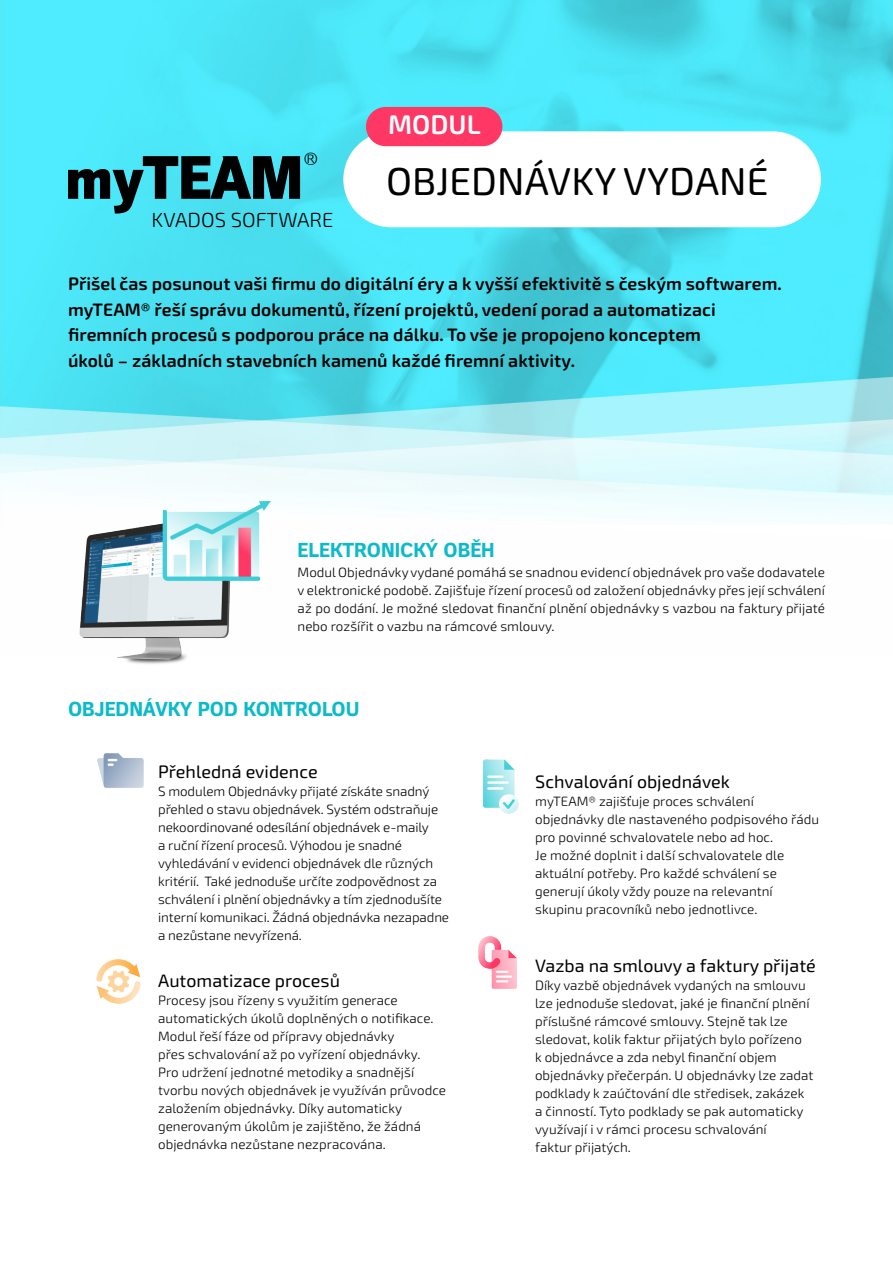
<style>
.page{position:relative;width:893px;height:1263px;background:#fff}
.page>*{position:absolute;margin:0;border:0;box-sizing:border-box;transform-origin:0 0}
.t1{font:59.1px "Walbaum Grotesk 36 Pro";color:#000}
.t2{font:39px "Exo Soft";color:#000}
.t3{font:600 27px "Exo Soft";color:#fff}
.t4{font:26.25px "Walbaum Grotesk 32 Pro";color:#000}
.t5{font:300 20.4px "Exo Soft";color:#000}
.t6{font:700 19.5px "Walbaum Grotesk 33 Pro";color:#0dbac9}
.t7{font:600 18px/25.5px "Exo Soft";color:#000}
.t8{font:18px "Exo Soft";color:#000}
.t9{font:300 13.5px/18px "Exo Soft";color:#000}
</style>
<div class="page">
<img style="left:0;top:0;width:893px;height:524px">
<img style="left:97px;top:960px;width:43px;height:43px">
<img style="left:484px;top:759px;width:35px;height:54px">
<img style="left:97px;top:754px;width:47px;height:33px">
<img style="left:479px;top:937px;width:37px;height:52px">
<div style="left:343px;top:131px;width:478px;height:96px;background:#fff;border-radius:48px"></div>
<div style="left:366px;top:107px;width:136px;height:39px;background:#ff3764;border-radius:20px"></div>
<img style="left:68px;top:493px;width:202px;height:171px">
<h3 class="t4" style="left:303px;top:149px;width:17px">®</h3>
<h1 class="t1" style="left:65px;top:143px;width:240px">myTEAM</h1>
<h3 class="t5" style="left:152px;top:208px;width:183px">KVADOS SOFTWARE</h3>
<h3 class="t3" style="left:388px;top:109px;width:94px">MODUL</h3>
<h2 class="t2" style="left:386px;top:159px;width:384px">OBJEDNÁVKY VYDANÉ</h2>
<p class="t7" style="left:68px;top:271px;width:715px">Přišel čas posunout vaši firmu do digitální éry a k vyšší efektivitě s českým softwarem. myTEAM® řeší správu dokumentů, řízení projektů, vedení porad a automatizaci firemních procesů s podporou práce na dálku. To vše je propojeno konceptem<br>úkolů – základních stavebních kamenů každé firemní aktivity.</p>
<h3 class="t6" style="left:298px;top:539px;width:199px">ELEKTRONICKÝ OBĚH</h3>
<p class="t9" style="left:298px;top:564px;width:529px;text-align:justify">Modul Objednávky vydané pomáhá se snadnou evidencí objednávek pro vaše dodavatele v elektronické podobě. Zajišťuje řízení procesů od založení objednávky přes její schválení až po dodání. Je možné sledovat finanční plnění objednávky s vazbou na faktury přijaté nebo rozšířit o vazbu na rámcové smlouvy.</p>
<h3 class="t6" style="left:68px;top:698px;width:293px">OBJEDNÁVKY POD KONTROLOU</h3>
<h3 class="t8" style="left:158px;top:761px;width:161px">Přehledná evidence</h3>
<p class="t9" style="left:158px;top:782px;width:292px">S modulem Objednávky přijaté získáte snadný přehled o stavu objednávek. Systém odstraňuje nekoordinované odesílání objednávek e-maily<br>a ruční řízení procesů. Výhodou je snadné vyhledávání v evidenci objednávek dle různých kritérií. Také jednoduše určíte zodpovědnost za schválení i plnění objednávky a tím zjednodušíte interní komunikaci. Žádná objednávka nezapadne a nezůstane nevyřízená.</p>
<h3 class="t8" style="left:158px;top:970px;width:183px">Automatizace procesů</h3>
<p class="t9" style="left:158px;top:991px;width:289px">Procesy jsou řízeny s využitím generace automatických úkolů doplněných o notifikace.<br>Modul řeší fáze od přípravy objednávky<br>přes schvalování až po vyřízení objednávky.<br>Pro udržení jednotné metodiky a snadnější tvorbu nových objednávek je využíván průvodce založením objednávky. Díky automaticky generovaným úkolům je zajištěno, že žádná objednávka nezůstane nezpracována.</p>
<h3 class="t8" style="left:535px;top:771px;width:196px">Schvalování objednávek</h3>
<p class="t9" style="left:535px;top:792px;width:285px">myTEAM® zajišťuje proces schválení objednávky dle nastaveného podpisového řádu pro povinné schvalovatele nebo ad hoc.<br>Je možné doplnit i další schvalovatele dle aktuální potřeby. Pro každé schválení se generují úkoly vždy pouze na relevantní skupinu pracovníků nebo jednotlivce.</p>
<h3 class="t8" style="left:535px;top:955px;width:282px">Vazba na smlouvy a faktury přijaté</h3>
<p class="t9" style="left:535px;top:976px;width:280px">Díky vazbě objednávek vydaných na smlouvu lze jednoduše sledovat, jaké je finanční plnění příslušné rámcové smlouvy. Stejně tak lze sledovat, kolik faktur přijatých bylo pořízeno<br>k objednávce a zda nebyl finanční objem objednávky přečerpán. U objednávky lze zadat podklady k zaúčtování dle středisek, zakázek a činností. Tyto podklady se pak automaticky využívají i v rámci procesu schvalování<br>faktur přijatých.</p>
</div>
